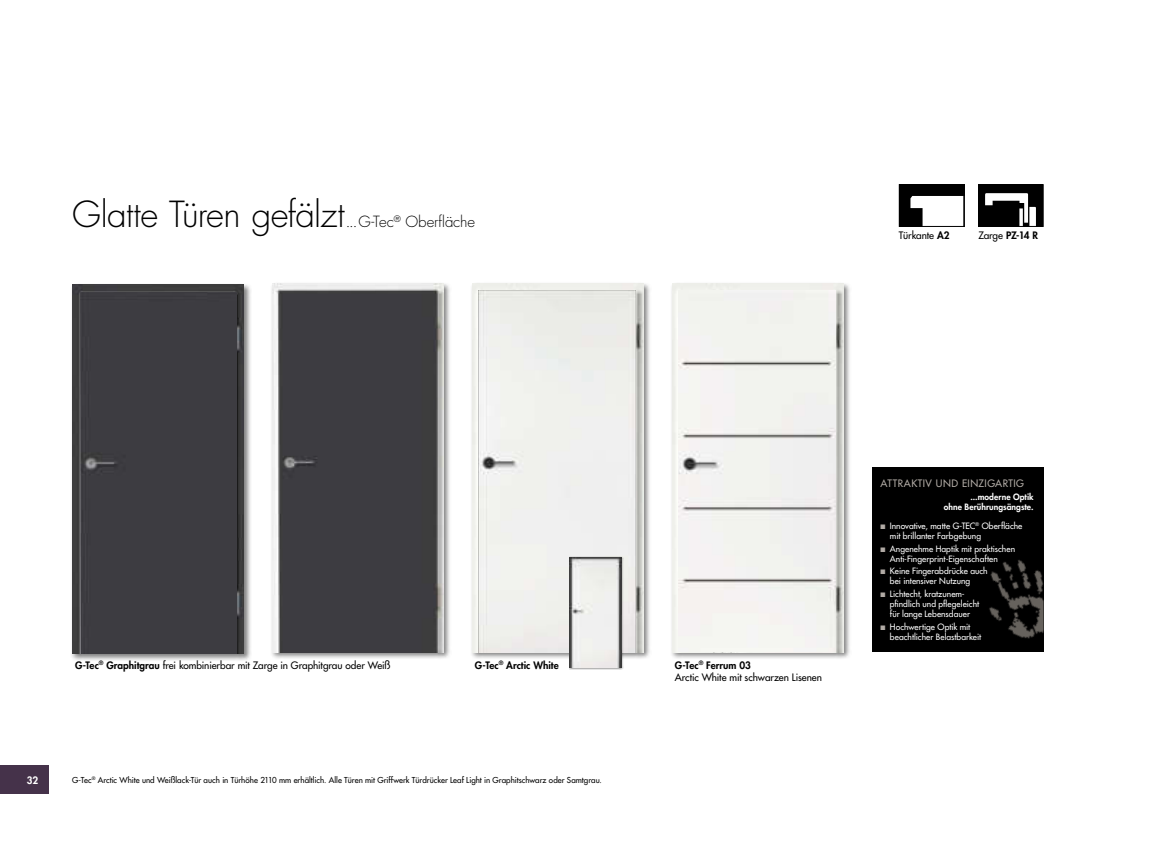
<style>
.page{position:relative;width:1157px;height:842px;background:#fff}
.page>*{position:absolute;margin:0;border:0;box-sizing:border-box;transform-origin:0 0}
.t1{font:300 35px "Futura LT Pro";letter-spacing:-.015em;color:#000}
.t2{font:300 15px "Futura LT Pro";letter-spacing:-.01em;color:#000}
.t3{font:500 10px/12px "Futura LT Pro";letter-spacing:-.01em;color:#000}
.t4{font:800 10px "Futura LT Pro";color:#000}
.t5{font:500 10px "Futura LT Pro";letter-spacing:.045em;color:#b1aba5}
.t6{font:800 10px "Futura LT Pro";color:#fff}
.t7{font:500 8.5px/10px "Futura LT Pro";color:#fff}
.t8{font:800 8.5px/10px "Futura LT Pro";letter-spacing:.005em;color:#fff;text-align:right}
.t9{font:500 8px "Futura LT Pro";letter-spacing:.005em;color:#000}
.s1{font-weight:800}
.s2{font-weight:500}
.s3{color:#b1aba5}
</style>
<div class="page">
<div style="left:270px;top:282px;width:181px;height:378px;background:#000;opacity:.5"></div>
<img style="left:272px;top:283px;width:172px;height:369px">
<div style="left:70px;top:283px;width:181px;height:378px;background:#000;opacity:.5"></div>
<img style="left:72px;top:285px;width:172px;height:368px">
<div style="left:80px;top:292px;width:156px;height:361px;background:#3d3c41"></div>
<div style="left:470px;top:282px;width:181px;height:378px;background:#000;opacity:.5"></div>
<img style="left:472px;top:283px;width:171px;height:369px">
<div style="left:478px;top:291px;width:157px;height:361px;background:#f0f0ed"></div>
<div style="left:569px;top:557px;width:54px;height:113px;background:#000;opacity:.5"></div>
<img style="left:569px;top:557px;width:52px;height:111px">
<div style="left:670px;top:282px;width:181px;height:378px;background:#000;opacity:.5"></div>
<img style="left:672px;top:283px;width:171px;height:369px">
<div style="left:678px;top:291px;width:157px;height:361px;background:#f2f3ef"></div>
<div style="left:872px;top:468px;width:171px;height:184px;background:#000"></div>
<img style="left:989px;top:560px;width:54px;height:79px">
<div style="left:899px;top:184px;width:65px;height:43px;background:#000"></div>
<svg style="left:910px;top:196px;width:52px;height:29px;background:#d9d9d9"></svg>
<div style="left:899px;top:184px;width:65px;height:43px;border:1px solid #000"></div>
<div style="left:978px;top:184px;width:65px;height:43px;background:#000"></div>
<svg style="left:985px;top:193px;width:51px;height:32px"></svg>
<div style="left:0;top:765px;width:48px;height:29px;background:#45324a"></div>
<h1 class="t1" style="left:72px;top:194px;width:274px">Glatte Türen gefälzt</h1>
<h2 class="t2" style="left:346px;top:213px;width:131px">...G-Tec<sup>®</sup> Oberfläche</h2>
<p class="t3" style="left:899px;top:230px;width:52px">Türkante <span class="s1">A2</span></p>
<p class="t4" style="left:978px;top:229px;width:61px"><span class="s2">Zarge</span> PZ-14 R</p>
<p class="t3" style="left:75px;top:659px;width:317px"><span class="s1">G-Tec</span><sup>®</sup> <span class="s1">Graphitgrau</span> frei kombinierbar mit Zarge in Graphitgrau oder Weiß</p>
<p class="t4" style="left:475px;top:659px;width:85px">G-Tec<sup>®</sup> Arctic White</p>
<p class="t3" style="left:675px;top:659px;width:149px"><span class="s1">G-Tec</span><sup>®</sup> <span class="s1">Ferrum 03<br></span>Arctic White mit schwarzen Lisenen</p>
<p class="t6" style="left:27px;top:774px;width:13px">32</p>
<p class="t9" style="left:72px;top:775px;width:531px">G-Tec<sup>®</sup> Arctic White und Weißlack-Tür auch in Türhöhe 2110 mm erhältlich. Alle Türen mit Griffwerk Türdrücker Leaf Light in Graphitschwarz oder Samtgrau.</p>
<p class="t5" style="left:880px;top:478px;width:145px">ATTRAKTIV UND EINZIGARTIG</p>
<p class="t8" style="left:944px;top:492px;width:91px">...moderne Optik<br>ohne Berührungsängste.</p>
<p class="t7" style="left:890px;top:521px;width:134px;text-indent:-9px"><span class="s3">■</span> Innovative, matte G-TEC<sup>®</sup> Oberfläche mit brillanter Farbgebung</p>
<p class="t7" style="left:890px;top:544px;width:127px;text-indent:-9px"><span class="s3">■</span> Angenehme Haptik mit praktischen<br>Anti-Fingerprint-Eigenschaften</p>
<p class="t7" style="left:890px;top:566px;width:99px;text-indent:-9px"><span class="s3">■</span> Keine Fingerabdrücke auch bei intensiver Nutzung</p>
<p class="t7" style="left:890px;top:589px;width:91px;text-indent:-9px"><span class="s3">■</span> Lichtecht, kratzunem&shy;pfindlich und pflegeleicht für lange Lebensdauer</p>
<p class="t7" style="left:890px;top:622px;width:93px;text-indent:-9px"><span class="s3">■</span> Hochwertige Optik mit beachtlicher Belastbarkeit</p>
</div>
